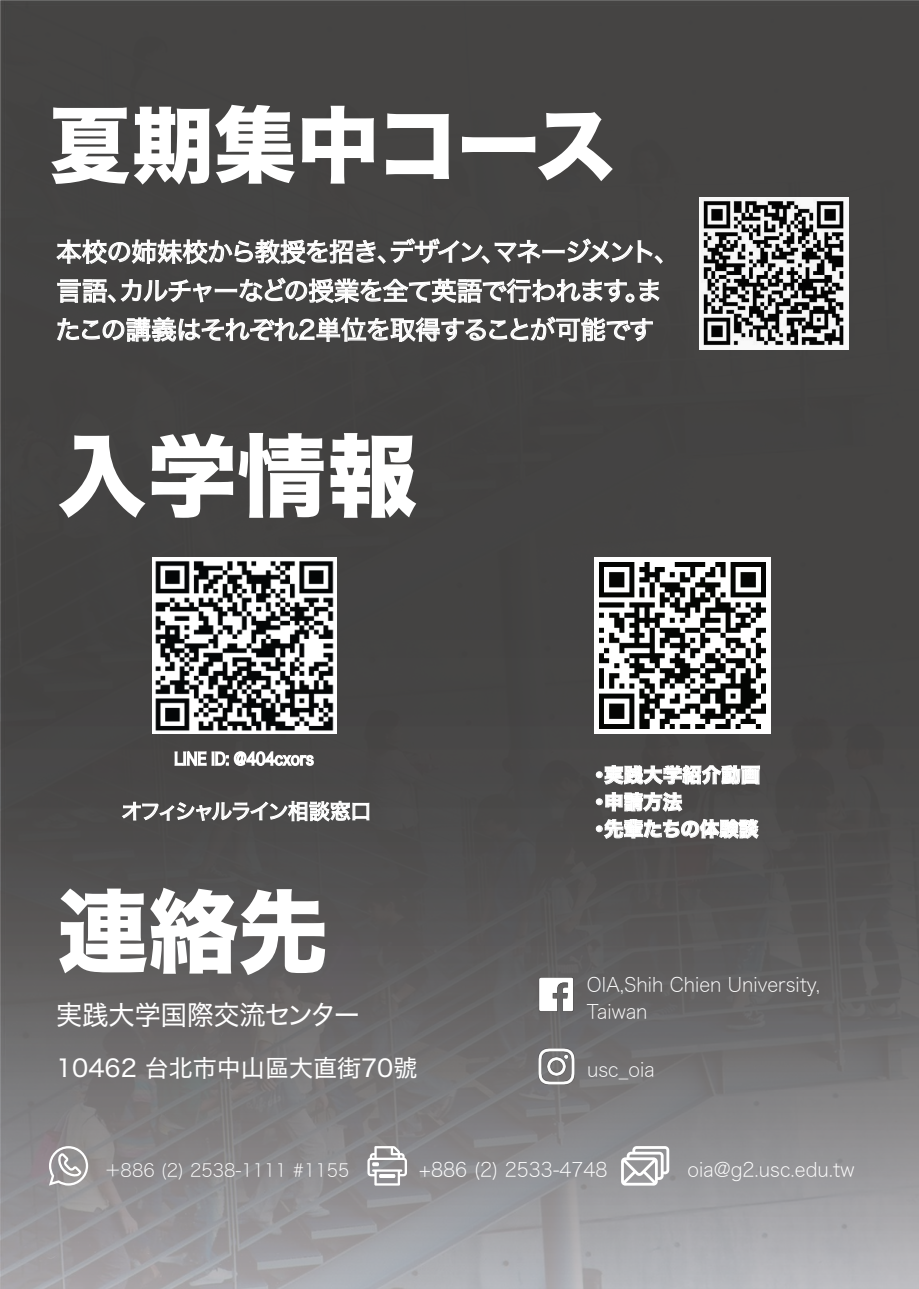
<style>
.page{position:relative;width:919px;height:1289px;background:#fff}
.page>*{position:absolute;margin:0;border:0;box-sizing:border-box;transform-origin:0 0}
.t1{font:90px "Hira Kaku Std W8";color:#fff}
.t2{font:82.5px "Hira Kaku Std W8";letter-spacing:-.01em;color:#fff}
.t3{font:27px "Hiragino Sans W4";color:#fff}
.t4{font:25.5px/39px "Hiragino Sans W4";letter-spacing:-.04em;color:#fff}
.t5{font:24px "Hiragino Sans W4";color:#fff}
.t6{font:21px "Hiragino Sans W4";letter-spacing:-.1em;color:#fff}
.t7{font:19.65px/27px "Hiragino Sans W1";color:#fff}
.t8{font:19.5px/27px "Hira Kaku Std W8";color:#fff}
.t9{font:18px "Hiragino Sans W1";color:#fff}
</style>
<div class="page">
<img style="left:0;top:0;width:918px;height:1288px">
<svg style="left:49px;top:1146px;width:39px;height:39px"></svg>
<svg style="left:367px;top:1146px;width:40px;height:39px"></svg>
<svg style="left:621px;top:1146px;width:48px;height:39px"></svg>
<svg style="left:55px;top:19px;width:608px;height:285px;background:#4d4c4b"></svg>
<svg style="left:56px;top:310px;width:597px;height:32px;background:#717170"></svg>
<img style="left:594px;top:557px;width:176px;height:176px">
<img style="left:699px;top:198px;width:149px;height:152px">
<div style="left:596px;top:771px;width:6px;height:7px;border:1px solid #fff;border-radius:50%"></div>
<svg style="left:604px;top:744px;width:155px;height:40px;background:#6c6b6b"></svg>
<div style="left:596px;top:798px;width:6px;height:7px;border:1px solid #fff;border-radius:50%"></div>
<svg style="left:605px;top:792px;width:77px;height:19px"></svg>
<div style="left:596px;top:825px;width:6px;height:7px;border:1px solid #fff;border-radius:50%"></div>
<svg style="left:604px;top:819px;width:154px;height:19px"></svg>
<svg style="left:121px;top:541px;width:249px;height:455px;background:#656464"></svg>
<img style="left:538px;top:1048px;width:36px;height:36px">
<img style="left:492px;top:952px;width:128px;height:85px">
<h2 class="t2" style="left:49px;top:99px;width:569px">夏期集中コース</h2>
<p class="t4" style="left:55px;top:230px;width:625px">本校の姉妹校から教授を招き、デザイン、マネージメント、言語、カルチャーなどの授業を全て英語で行われます。またこの講義はそれぞれ2単位を取得することが可能です</p>
<h1 class="t1" style="left:57px;top:426px;width:362px">入学情報</h1>
<p class="t6" style="left:121px;top:792px;width:251px">オフィシャルライン相談窓口</p>
<h1 class="t1" style="left:58px;top:881px;width:271px">連絡先</h1>
<p class="t3" style="left:56px;top:990px;width:305px">実践大学国際交流センター</p>
<p class="t5" style="left:56px;top:1046px;width:363px">10462 台北市中山區大直街70號</p>
<p class="t8" style="left:589px;top:762px;width:172px">・実践大学紹介動画・申請方法<br>・先輩たちの体験談</p>
<p class="t7" style="left:587px;top:969px;width:235px">OIA,Shih Chien University,<br>Taiwan</p>
<p class="t7" style="left:587px;top:1054px;width:69px">usc_oia</p>
<p class="t9" style="left:104px;top:1154px;width:247px">＋886 (2) 2538-1111 #1155</p>
<p class="t7" style="left:419px;top:1154px;width:190px">+886 (2) 2533-4748</p>
<p class="t7" style="left:687px;top:1154px;width:168px">oia@g2.usc.edu.tw</p>
</div>
